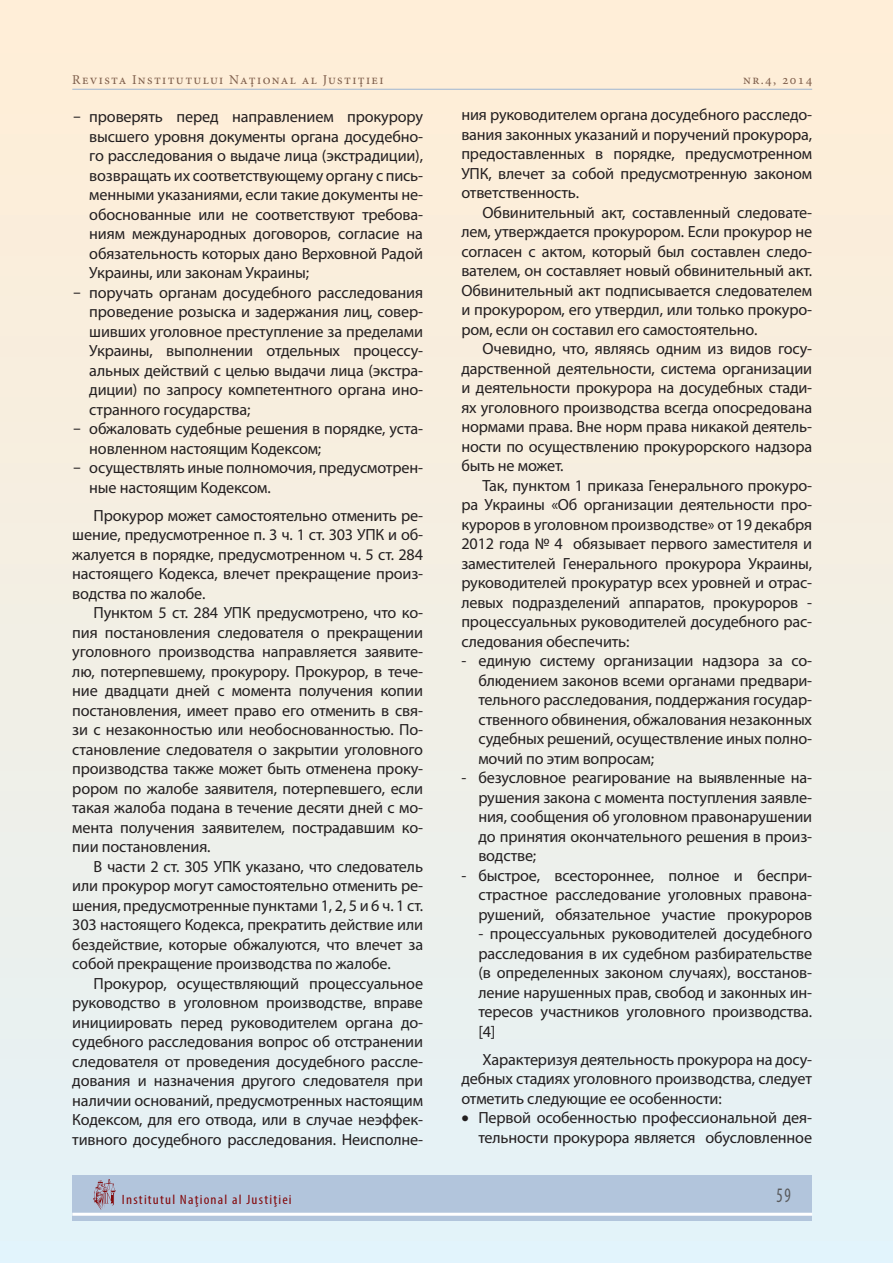
<style>
.page{position:relative;width:893px;height:1263px;background:#fff}
.page>*{position:absolute;margin:0;border:0;box-sizing:border-box;transform-origin:0 0}
.t1{font:condensed 20.7px "Myriad Pro";color:#58595b;scale:.8 1}
.t2{font:16.2px/19.5px "Myriad Pro";letter-spacing:-.01em;color:#231f20;text-align:justify}
.t3{font:13.5px "Minion Pro";letter-spacing:.1em;color:#7f5f4c}
.t4{font:condensed 13.5px "Myriad Pro";letter-spacing:.08em;color:#840b0e;scale:1.11 1}
.s1{font-family:"Vrinda"}
</style>
<div class="page">
<div style="left:0;top:0;width:893px;height:1263px;background:linear-gradient(to bottom,#ffedd4,#e3f2f7)"></div>
<hr style="left:72px;top:89px;width:740px;height:1px;background:#9eb6d2">
<div style="left:72px;top:1175px;width:740px;height:46px;background:#b2c5dc"></div>
<hr style="left:72px;top:1213px;width:740px;height:3px;background:#fff">
<svg style="left:93px;top:1179px;width:23px;height:31px"></svg>
<p class="t3" style="left:72px;top:75px;width:313px">Revista Institutului Naţional al Justiţiei</p>
<p class="t3" style="left:743px;top:75px;width:71px">nr.4, 2014</p>
<p class="t2" style="left:89px;top:109px;width:335px;text-indent:-17px"><span class="s1">-</span> проверять перед направлением прокурору высшего уровня документы органа досудебно&shy;го расследования о выдаче лица (экстрадиции), возвращать их соответствующему органу с пись&shy;менными указаниями, если такие документы не&shy;обоснованные или не соответствуют требова&shy;ниям международных договоров, согласие на обязательность которых дано Верховной Радой Украины, или законам Украины;</p>
<p class="t2" style="left:89px;top:284px;width:335px;text-indent:-17px"><span class="s1">-</span> поручать органам досудебного расследования проведение розыска и задержания лиц, совер&shy;шивших уголовное преступление за пределами Украины, выполнении отдельных процессу&shy;альных действий с целью выдачи лица (экстра&shy;диции) по запросу компетентного органа ино&shy;странного государства;</p>
<p class="t2" style="left:89px;top:421px;width:335px;text-indent:-17px"><span class="s1">-</span> обжаловать судебные решения в порядке, уста&shy;новленном настоящим Кодексом;</p>
<p class="t2" style="left:89px;top:460px;width:335px;text-indent:-17px"><span class="s1">-</span> осуществлять иные полномочия, предусмотрен&shy;ные настоящим Кодексом.</p>
<p class="t2" style="left:72px;top:507px;width:352px;text-indent:21px">Прокурор может самостоятельно отменить ре&shy;шение, предусмотренное п. 3 ч. 1 ст. 303 УПК и об&shy;жалуется в порядке, предусмотренном ч. 5 ст. 284 настоящего Кодекса, влечет прекращение произ&shy;водства по жалобе.</p>
<p class="t2" style="left:72px;top:605px;width:352px;text-indent:21px">Пунктом 5 ст. 284 УПК предусмотрено, что ко&shy;пия постановления следователя о прекращении уголовного производства направляется заявите&shy;лю, потерпевшему, прокурору. Прокурор, в тече&shy;ние двадцати дней с момента получения копии постановления, имеет право его отменить в свя&shy;зи с незаконностью или необоснованностью. По&shy;становление следователя о закрытии уголовного производства также может быть отменена проку&shy;рором по жалобе заявителя, потерпевшего, если такая жалоба подана в течение десяти дней с мо&shy;мента получения заявителем, пострадавшим ко&shy;пии постановления.</p>
<p class="t2" style="left:72px;top:858px;width:352px;text-indent:21px">В части 2 ст. 305 УПК указано, что следователь или прокурор могут самостоятельно отменить ре&shy;шения, предусмотренные пунктами 1, 2, 5 и 6 ч. 1 ст.<br>303 настоящего Кодекса, прекратить действие или бездействие, которые обжалуются, что влечет за собой прекращение производства по жалобе.</p>
<p class="t2" style="left:72px;top:975px;width:352px;text-indent:21px">Прокурор, осуществляющий процессуальное руководство в уголовном производстве, вправе инициировать перед руководителем органа до&shy;судебного расследования вопрос об отстранении следователя от проведения досудебного рассле&shy;дования и назначения другого следователя при наличии оснований, предусмотренных настоящим Кодексом, для его отвода, или в случае неэффек&shy;тивного досудебного расследования. Неисполне-</p>
<p class="t2" style="left:461px;top:106px;width:352px">ния руководителем органа досудебного расследо&shy;вания законных указаний и поручений прокурора, предоставленных в порядке, предусмотренном УПК, влечет за собой предусмотренную законом ответственность.</p>
<p class="t2" style="left:461px;top:204px;width:352px;text-indent:21px">Обвинительный акт, составленный следовате&shy;лем, утверждается прокурором. Если прокурор не согласен с актом, который был составлен следо&shy;вателем, он составляет новый обвинительный акт.<br>Обвинительный акт подписывается следователем и прокурором, его утвердил, или только прокуро&shy;ром, если он составил его самостоятельно.</p>
<p class="t2" style="left:461px;top:340px;width:352px;text-indent:21px">Очевидно, что, являясь одним из видов госу&shy;дарственной деятельности, система организации и деятельности прокурора на досудебных стади&shy;ях уголовного производства всегда опосредована нормами права. Вне норм права никакой деятель&shy;ности по осуществлению прокурорского надзора быть не может.</p>
<p class="t2" style="left:461px;top:477px;width:352px;text-indent:21px">Так, пунктом 1 приказа Генерального прокуро&shy;ра Украины «Об организации деятельности про&shy;куроров в уголовном производстве» от 19 декабря 2012 года № 4 обязывает первого заместителя и заместителей Генерального прокурора Украины, руководителей прокуратур всех уровней и отрас&shy;левых подразделений аппаратов, прокуроров - процессуальных руководителей досудебного рас&shy;следования обеспечить:</p>
<p class="t2" style="left:478px;top:652px;width:335px;text-indent:-17px">- единую систему организации надзора за со&shy;блюдением законов всеми органами предвари&shy;тельного расследования, поддержания государ&shy;ственного обвинения, обжалования незаконных судебных решений, осуществление иных полно&shy;мочий по этим вопросам;</p>
<p class="t2" style="left:478px;top:769px;width:335px;text-indent:-17px">- безусловное реагирование на выявленные на&shy;рушения закона с момента поступления заявле&shy;ния, сообщения об уголовном правонарушении до принятия окончательного решения в произ&shy;водстве;</p>
<p class="t2" style="left:478px;top:867px;width:335px;text-indent:-17px">- быстрое, всестороннее, полное и беспри&shy;страстное расследование уголовных правона&shy;рушений, обязательное участие прокуроров</p>
<p class="t2" style="left:478px;top:925px;width:335px">- процессуальных руководителей досудебного расследования в их судебном разбирательстве (в определенных законом случаях), восстанов&shy;ление нарушенных прав, свобод и законных ин&shy;тересов участников уголовного производства. [4]</p>
<p class="t2" style="left:461px;top:1051px;width:352px;text-indent:21px">Характеризуя деятельность прокурора на досу&shy;дебных стадиях уголовного производства, следует отметить следующие ее особенности:</p>
<p class="t2" style="left:461px;top:1109px;width:352px;text-align:right">• Первой особенностью профессиональной дея&shy;тельности прокурора является обусловленное</p>
<p class="t4" style="left:122px;top:1194px;width:154px">Institutul Naţional al Justiţiei</p>
<p class="t1" style="left:777px;top:1187px;width:19px">59</p>
</div>
